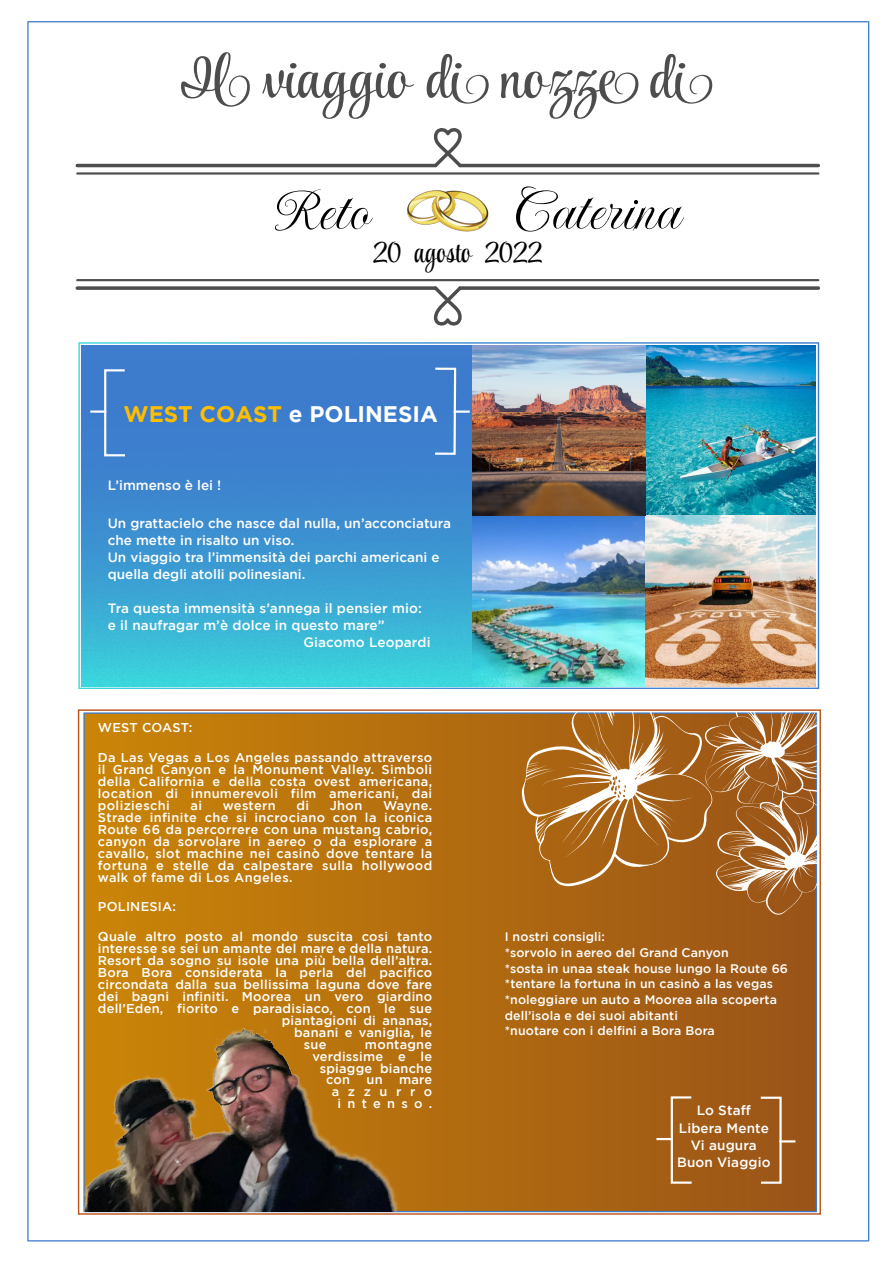
<style>
.page{position:relative;width:894px;height:1263px;background:#fff}
.page>*{position:absolute;margin:0;border:0;box-sizing:border-box;transform-origin:0 0}
.t1{font:63.9px "Imperial Script";color:#000}
.t2{font:63.45px "Imperial Script";color:#000}
.t3{font:57.6px "Style Script";color:#4d4d4d;scale:1.19 1}
.t4{font:29.55px "Style Script";color:#000}
.t5{font:700 22.5px "Gotham";color:#fff}
.t6{font:500 13.5px/17px "Gotham";color:#fff}
.t7{font:500 12.75px/12px "Gotham";letter-spacing:.02em;color:#fff;text-align:justify}
.t8{font:500 12.75px/12px "Gotham";letter-spacing:.495em;color:#fff;text-align:right}
.t9{font:500 12.3px/15.6px "Gotham";letter-spacing:.01em;color:#fff}
.s1{color:#ffbd00}
</style>
<div class="page">
<img style="left:27px;top:21px;width:842px;height:1220px">
<h3 class="t3" style="left:181px;top:44px;width:425px">Il viaggio di nozze di</h3>
<h2 class="t2" style="left:270px;top:173px;width:99px">Reto</h2>
<h1 class="t1" style="left:513px;top:172px;width:166px">Caterina</h1>
<h3 class="t4" style="left:373px;top:235px;width:170px">20 agosto 2022</h3>
<h3 class="t5" style="left:123px;top:405px;width:316px"><span class="s1">WEST COAST</span> e POLINESIA</h3>
<p class="t6" style="left:108px;top:477px;width:115px">L’immenso è lei !</p>
<p class="t6" style="left:108px;top:516px;width:345px">Un grattacielo che nasce dal nulla, un’acconciatura che mette in risalto un viso.<br>Un viaggio tra l’immensità dei parchi americani e quella degli atolli polinesiani.</p>
<p class="t6" style="left:108px;top:601px;width:315px">Tra questa immensità s’annega il pensier mio:</p>
<p class="t6" style="left:108px;top:618px;width:278px">e il naufragar m’è dolce in questo mare”</p>
<p class="t6" style="left:303px;top:635px;width:129px">Giacomo Leopardi</p>
<p class="t7" style="left:98px;top:723px;width:96px">WEST COAST:</p>
<p class="t7" style="left:98px;top:753px;width:336px">Da Las Vegas a Los Angeles passando attraverso il Grand Canyon e la Monument Valley. Simboli della California e della costa ovest americana, location di innumerevoli film americani, dai polizieschi</p>
<p class="t7" style="left:190px;top:800px;width:13px">ai</p>
<p class="t7" style="left:223px;top:800px;width:54px">western</p>
<p class="t7" style="left:296px;top:800px;width:14px">di</p>
<p class="t7" style="left:329px;top:800px;width:34px">Jhon</p>
<p class="t7" style="left:98px;top:800px;width:336px;text-indent:285px">Wayne.<br>Strade infinite che si incrociano con la iconica Route 66 da percorrere con una mustang cabrio, canyon da sorvolare in aereo o da esplorare a cavallo, slot machine nei casinò dove tentare la fortuna e stelle da calpestare sulla hollywood walk of fame di Los Angeles.</p>
<p class="t7" style="left:98px;top:902px;width:80px">POLINESIA:</p>
<p class="t7" style="left:98px;top:931px;width:336px">Quale altro posto al mondo suscita cosi tanto</p>
<p class="t7" style="left:98px;top:943px;width:336px">interesse se sei un amante del mare e della natura.</p>
<p class="t7" style="left:98px;top:955px;width:336px">Resort da sogno su isole una più bella dell’altra.</p>
<p class="t7" style="left:98px;top:967px;width:336px">Bora Bora considerata la perla del pacifico</p>
<p class="t7" style="left:98px;top:979px;width:336px">circondata dalla sua bellissima laguna dove fare</p>
<p class="t7" style="left:98px;top:991px;width:336px">dei bagni infiniti. Moorea un vero giardino</p>
<p class="t7" style="left:98px;top:1003px;width:336px">dell’Eden, fiorito e paradisiaco, con le sue</p>
<p class="t7" style="left:281px;top:1015px;width:152px">piantagioni di ananas,</p>
<p class="t7" style="left:294px;top:1027px;width:139px">banani e vaniglia, le</p>
<p class="t7" style="left:304px;top:1039px;width:24px">sue</p>
<p class="t7" style="left:365px;top:1039px;width:69px">montagne</p>
<p class="t7" style="left:312px;top:1051px;width:121px">verdissime e le</p>
<p class="t7" style="left:319px;top:1063px;width:114px">spiagge bianche</p>
<p class="t7" style="left:326px;top:1075px;width:25px">con</p>
<p class="t7" style="left:366px;top:1075px;width:18px">un</p>
<p class="t8" style="left:331px;top:1075px;width:102px">mare azzurro intenso.</p>
<p class="t9" style="left:504px;top:930px;width:285px">I nostri consigli:<br>*sorvolo in aereo del Grand Canyon<br>*sosta in unaa steak house lungo la Route 66 *tentare la fortuna in un casinò a las vegas *noleggiare un auto a Moorea alla scoperta dell’isola e dei suoi abitanti<br>*nuotare con i delfini a Bora Bora</p>
<p class="t6" style="left:677px;top:1103px;width:95px;text-align:center">Lo Staff<br>Libera Mente<br>Vi augura<br>Buon Viaggio</p>
</div>
